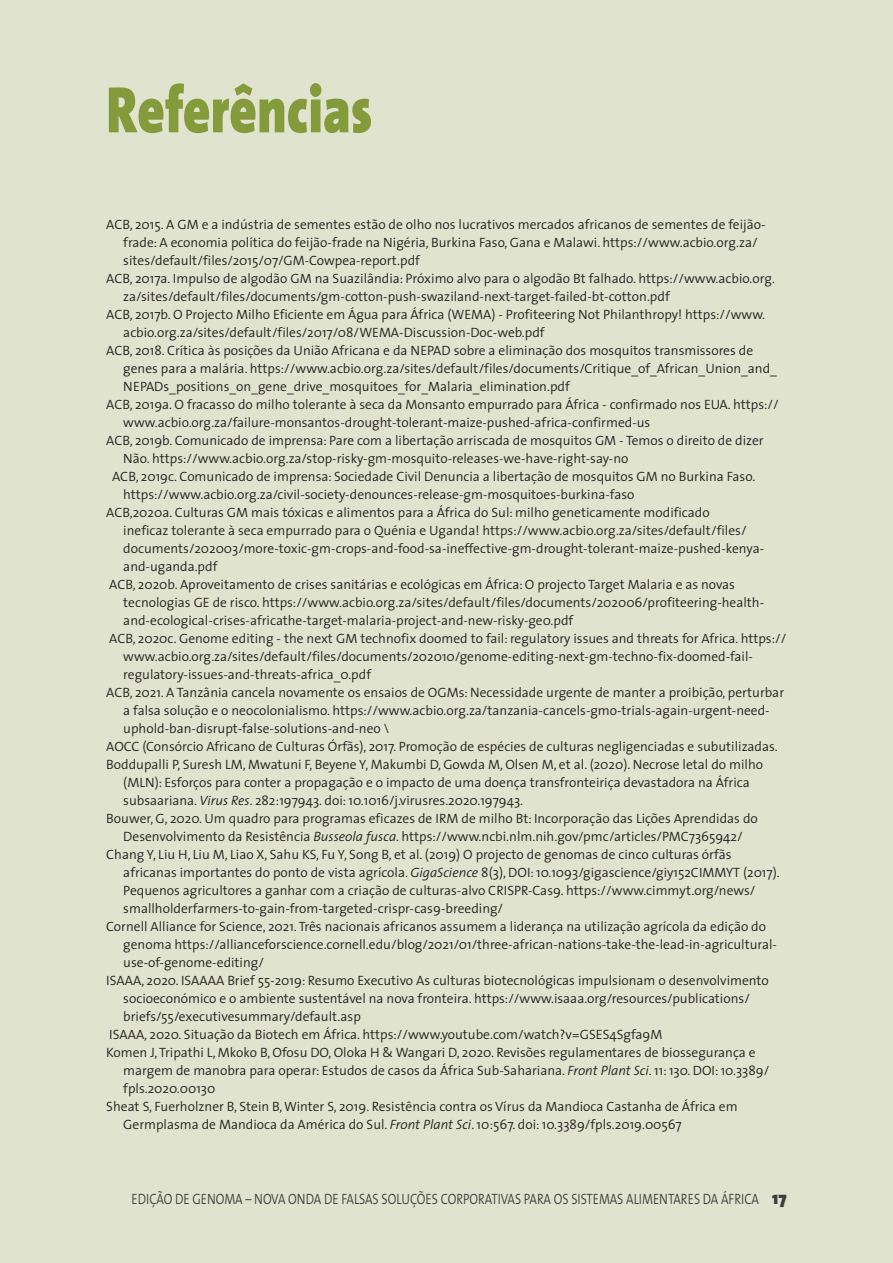
<style>
.page{position:relative;width:893px;height:1263px;background:#e0e3cd}
.page>*{position:absolute;margin:0;border:0;box-sizing:border-box;transform-origin:0 0}
.t1{font:900 66px "The Sans";color:#859a3a;scale:.8 1}
.t2{font:300 15px "The Sans";color:#3e3e3f;scale:.82 1}
.t3{font:300 13.5px "The Sans";color:#231f20}
.s1{font-style:italic}
.s2{font-weight:900;font-size:18px}
</style>
<div class="page">
<h1 class="t1" style="left:106px;top:54px;width:334px">Referências</h1>
<p class="t3" style="left:106px;top:213px;width:661px">ACB, 2015. A GM e a indústria de sementes estão de olho nos lucrativos mercados africanos de sementes de feijão-</p>
<p class="t3" style="left:123px;top:231px;width:636px">frade: A economia política do feijão-frade na Nigéria, Burkina Faso, Gana e Malawi. https://www.acbio.org.za/</p>
<p class="t3" style="left:123px;top:249px;width:298px">sites/default/files/2015/07/GM-Cowpea-report.pdf</p>
<p class="t3" style="left:106px;top:267px;width:670px">ACB, 2017a. Impulso de algodão GM na Suazilândia: Próximo alvo para o algodão Bt falhado. https://www.acbio.org.</p>
<p class="t3" style="left:123px;top:285px;width:548px">za/sites/default/files/documents/gm-cotton-push-swaziland-next-target-failed-bt-cotton.pdf</p>
<p class="t3" style="left:106px;top:303px;width:660px">ACB, 2017b. O Projecto Milho Eficiente em Água para África (WEMA) - Profiteering Not Philanthropy! https://www.</p>
<p class="t3" style="left:123px;top:321px;width:423px">acbio.org.za/sites/default/files/2017/08/WEMA-Discussion-Doc-web.pdf</p>
<p class="t3" style="left:106px;top:339px;width:648px">ACB, 2018. Crítica às posições da União Africana e da NEPAD sobre a eliminação dos mosquitos transmissores de</p>
<p class="t3" style="left:123px;top:357px;width:655px">genes para a malária. https://www.acbio.org.za/sites/default/files/documents/Critique_of_African_Union_and_</p>
<p class="t3" style="left:123px;top:375px;width:448px">NEPADs_positions_on_gene_drive_mosquitoes_for_Malaria_elimination.pdf</p>
<p class="t3" style="left:106px;top:393px;width:674px">ACB, 2019a. O fracasso do milho tolerante à seca da Monsanto empurrado para África - confirmado nos EUA. https://</p>
<p class="t3" style="left:123px;top:411px;width:528px">www.acbio.org.za/failure-monsantos-drought-tolerant-maize-pushed-africa-confirmed-us</p>
<p class="t3" style="left:106px;top:429px;width:659px">ACB, 2019b. Comunicado de imprensa: Pare com a libertação arriscada de mosquitos GM - Temos o direito de dizer</p>
<p class="t3" style="left:123px;top:447px;width:507px">Não. https://www.acbio.org.za/stop-risky-gm-mosquito-releases-we-have-right-say-no</p>
<p class="t3" style="left:112px;top:465px;width:645px">ACB, 2019c. Comunicado de imprensa: Sociedade Civil Denuncia a libertação de mosquitos GM no Burkina Faso.</p>
<p class="t3" style="left:123px;top:483px;width:513px">https://www.acbio.org.za/civil-society-denounces-release-gm-mosquitoes-burkina-faso</p>
<p class="t3" style="left:106px;top:501px;width:605px">ACB,2020a. Culturas GM mais tóxicas e alimentos para a África do Sul: milho geneticamente modificado</p>
<p class="t3" style="left:123px;top:519px;width:625px">ineficaz tolerante à seca empurrado para o Quénia e Uganda! https://www.acbio.org.za/sites/default/files/</p>
<p class="t3" style="left:123px;top:537px;width:642px">documents/202003/more-toxic-gm-crops-and-food-sa-ineffective-gm-drought-tolerant-maize-pushed-kenya-</p>
<p class="t3" style="left:123px;top:555px;width:96px">and-uganda.pdf</p>
<p class="t3" style="left:109px;top:573px;width:627px">ACB, 2020b. Aproveitamento de crises sanitárias e ecológicas em África: O projecto Target Malaria e as novas</p>
<p class="t3" style="left:123px;top:591px;width:642px">tecnologias GE de risco. https://www.acbio.org.za/sites/default/files/documents/202006/profiteering-health-</p>
<p class="t3" style="left:123px;top:609px;width:451px">and-ecological-crises-africathe-target-malaria-project-and-new-risky-ge0.pdf</p>
<p class="t3" style="left:109px;top:627px;width:678px">ACB, 2020c. Genome editing - the next GM technofix doomed to fail: regulatory issues and threats for Africa. https://</p>
<p class="t3" style="left:123px;top:645px;width:631px">www.acbio.org.za/sites/default/files/documents/202010/genome-editing-next-gm-techno-fix-doomed-fail-</p>
<p class="t3" style="left:123px;top:663px;width:249px">regulatory-issues-and-threats-africa_0.pdf</p>
<p class="t3" style="left:106px;top:681px;width:679px">ACB, 2021. A Tanzânia cancela novamente os ensaios de OGMs: Necessidade urgente de manter a proibição, perturbar</p>
<p class="t3" style="left:123px;top:699px;width:648px">a falsa solução e o neocolonialismo. https://www.acbio.org.za/tanzania-cancels-gmo-trials-again-urgent-need-</p>
<p class="t3" style="left:123px;top:717px;width:267px">uphold-ban-disrupt-false-solutions-and-neo \</p>
<p class="t3" style="left:106px;top:735px;width:673px">AOCC (Consórcio Africano de Culturas Órfãs), 2017. Promoção de espécies de culturas negligenciadas e subutilizadas.</p>
<p class="t3" style="left:106px;top:753px;width:658px">Boddupalli P, Suresh LM, Mwatuni F, Beyene Y, Makumbi D, Gowda M, Olsen M, et al. (2020). Necrose letal do milho</p>
<p class="t3" style="left:123px;top:771px;width:628px">(MLN): Esforços para conter a propagação e o impacto de uma doença transfronteiriça devastadora na África</p>
<p class="t3" style="left:123px;top:789px;width:401px">subsaariana. <span class="s1">Virus Res</span>. 282:197943. doi: 10.1016/j.virusres.2020.197943.</p>
<p class="t3" style="left:106px;top:807px;width:653px">Bouwer, G, 2020. Um quadro para programas eficazes de IRM de milho Bt: Incorporação das Lições Aprendidas do</p>
<p class="t3" style="left:123px;top:825px;width:621px">Desenvolvimento da Resistência <span class="s1">Busseola fusca</span>. https://www.ncbi.nlm.nih.gov/pmc/articles/PMC7365942/</p>
<p class="t3" style="left:106px;top:843px;width:627px">Chang Y, Liu H, Liu M, Liao X, Sahu KS, Fu Y, Song B, et al. (2019) O projecto de genomas de cinco culturas órfãs</p>
<p class="t3" style="left:123px;top:861px;width:658px">africanas importantes do ponto de vista agrícola. <span class="s1">GigaScience</span> 8(3), DOI: 10.1093/gigascience/giy152CIMMYT (2017).</p>
<p class="t3" style="left:123px;top:879px;width:634px">Pequenos agricultores a ganhar com a criação de culturas-alvo CRISPR-Cas9. https://www.cimmyt.org/news/</p>
<p class="t3" style="left:123px;top:897px;width:381px">smallholderfarmers-to-gain-from-targeted-crispr-cas9-breeding/</p>
<p class="t3" style="left:106px;top:915px;width:661px">Cornell Alliance for Science, 2021. Três nacionais africanos assumem a liderança na utilização agrícola da edição do</p>
<p class="t3" style="left:123px;top:933px;width:655px">genoma https://allianceforscience.cornell.edu/blog/2021/01/three-african-nations-take-the-lead-in-agricultural-</p>
<p class="t3" style="left:123px;top:951px;width:142px">use-of-genome-editing/</p>
<p class="t3" style="left:106px;top:969px;width:664px">ISAAA, 2020. ISAAAA Brief 55-2019: Resumo Executivo As culturas biotecnológicas impulsionam o desenvolvimento</p>
<p class="t3" style="left:123px;top:987px;width:628px">socioeconómico e o ambiente sustentável na nova fronteira. https://www.isaaa.org/resources/publications/</p>
<p class="t3" style="left:123px;top:1005px;width:239px">briefs/55/executivesummary/default.asp</p>
<p class="t3" style="left:109px;top:1023px;width:555px">ISAAA, 2020. Situação da Biotech em África. https://www.youtube.com/watch?v=GSES4Sgfa9M</p>
<p class="t3" style="left:106px;top:1041px;width:651px">Komen J, Tripathi L, Mkoko B, Ofosu DO, Oloka H &amp; Wangari D, 2020. Revisões regulamentares de biossegurança e</p>
<p class="t3" style="left:123px;top:1059px;width:648px">margem de manobra para operar: Estudos de casos da África Sub-Sahariana. <span class="s1">Front Plant Sci</span>. 11: 130. DOI: 10.3389/</p>
<p class="t3" style="left:123px;top:1077px;width:94px">fpls.2020.00130</p>
<p class="t3" style="left:106px;top:1095px;width:633px">Sheat S, Fuerholzner B, Stein B, Winter S, 2019. Resistência contra os Vírus da Mandioca Castanha de África em</p>
<p class="t3" style="left:123px;top:1113px;width:560px">Germplasma de Mandioca da América do Sul. <span class="s1">Front Plant Sci</span>. 10:567. doi: 10.3389/fpls.2019.00567</p>
<p class="t2" style="left:132px;top:1186px;width:800px">EDIÇÃO DE GENOMA – NOVA ONDA DE FALSAS SOLUÇÕES CORPORATIVAS PARA OS SISTEMAS ALIMENTARES DA ÁFRICA <span class="s2">17</span></p>
</div>
